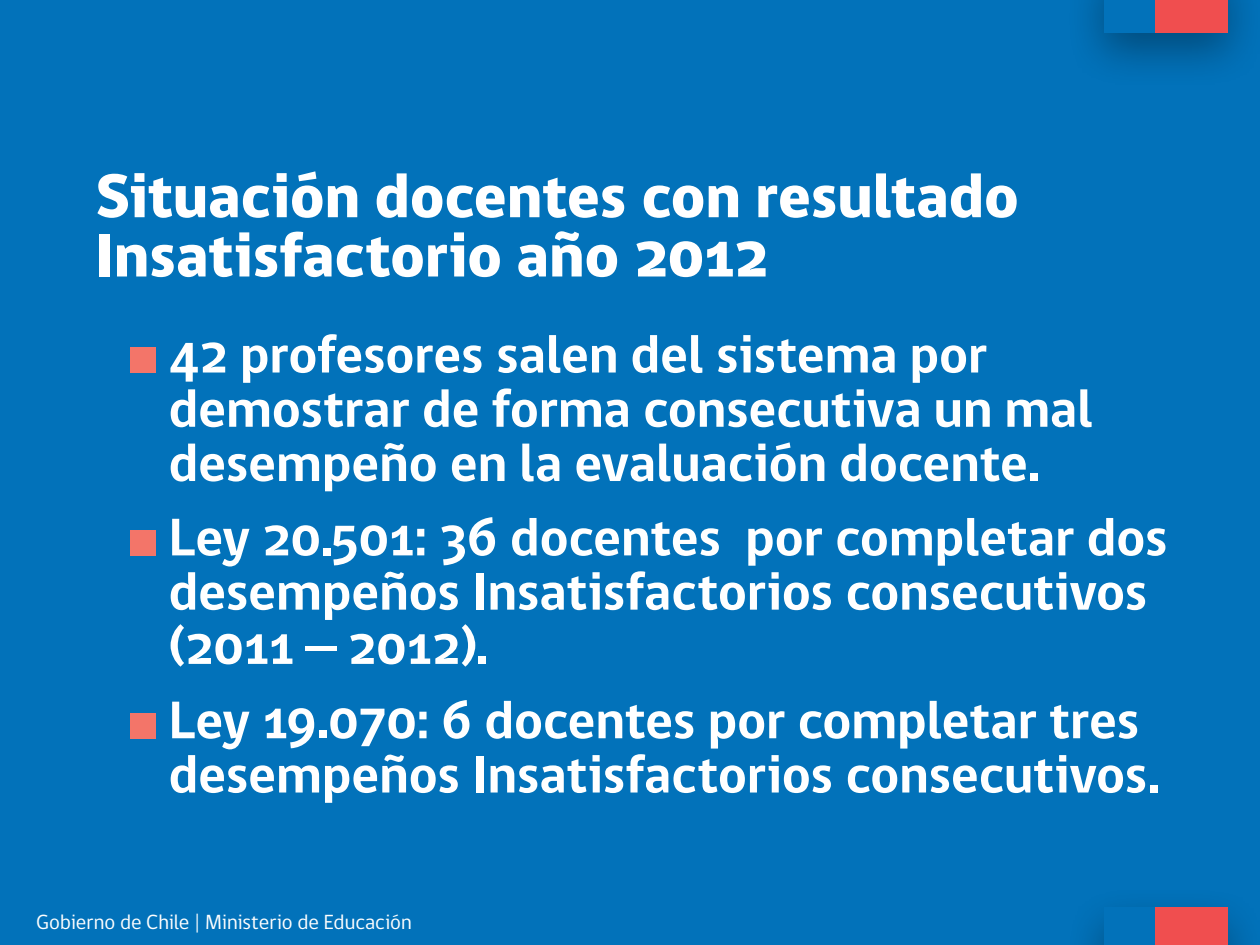
<style>
.page{position:relative;width:1260px;height:945px;background:#0272ba}
.page>*{position:absolute;margin:0;border:0;box-sizing:border-box;transform-origin:0 0}
.t1{font:800 63.52px/59.3px "gob CL";letter-spacing:-.01em;color:#fff}
.t2{font:700 54.25px/54.2px "gob CL";letter-spacing:-.005em;color:#fff}
.t3{font:21px "gob CL";color:#fff}
.s1{font-family:"Arial";font-weight:400;color:#f37569}
</style>
<div class="page">
<div style="left:1066px;top:0;width:194px;height:89px;background:#000;opacity:.33"></div>
<div style="left:1104px;top:0;width:51px;height:33px;background:#0272ba"></div>
<div style="left:1155px;top:0;width:73px;height:33px;background:#f04e4f"></div>
<div style="left:1155px;top:908px;width:73px;height:37px;background:#f04e4f"></div>
<p class="t1" style="left:95px;top:168px;width:926px">Situación docentes con resultado<br>Insatisfactorio año 2012</p>
<p class="t2" style="left:168px;top:329px;width:926px;text-indent:-42px"><span class="s1">■</span> 42 profesores salen del sistema por demostrar de forma consecutiva un mal desempeño en la evaluación docente.</p>
<p class="t2" style="left:168px;top:512px;width:1001px;text-indent:-42px"><span class="s1">■</span> Ley 20.501: 36 docentes por completar dos desempeños Insatisfactorios consecutivos (2011—2012).</p>
<p class="t2" style="left:168px;top:694px;width:993px;text-indent:-42px"><span class="s1">■</span> Ley 19.070: 6 docentes por completar tres desempeños Insatisfactorios consecutivos.</p>
<p class="t3" style="left:36px;top:908px;width:377px">Gobierno de Chile | Ministerio de Educación</p>
</div>
